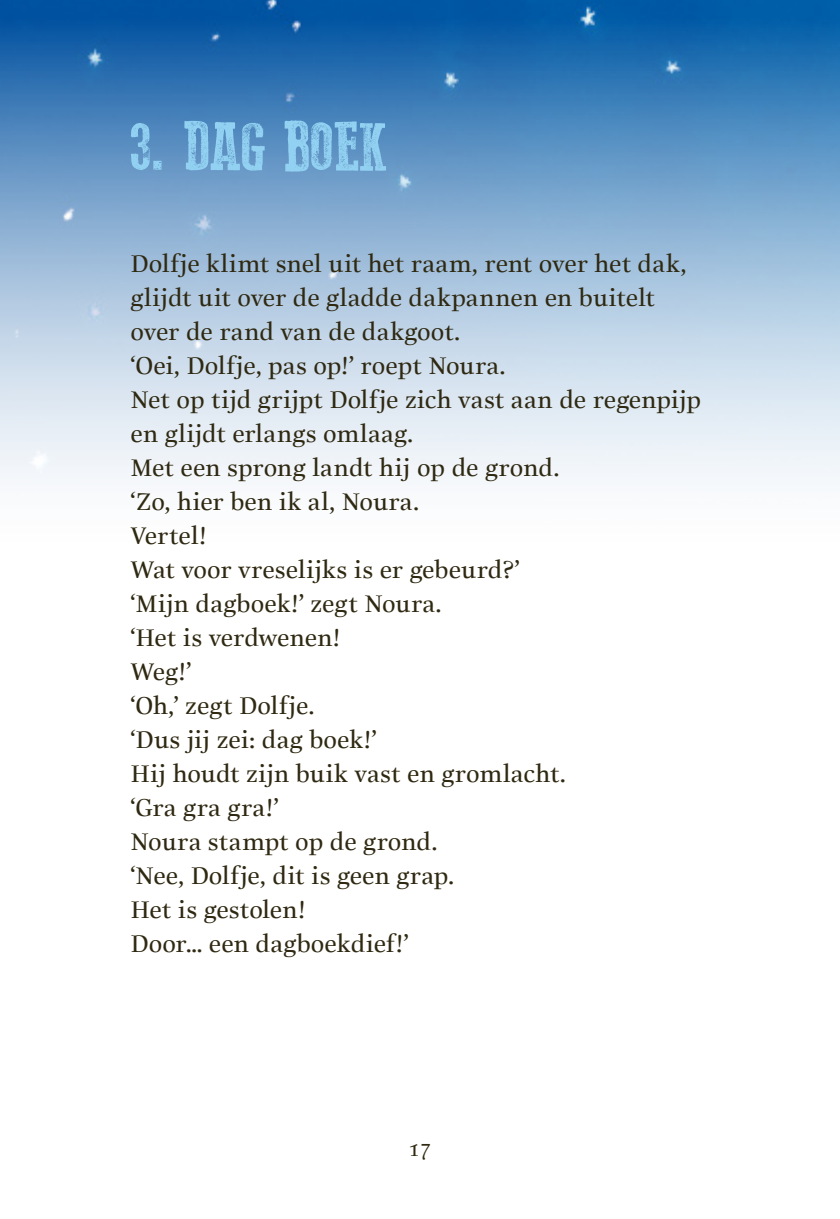
<style>
.page{position:relative;width:840px;height:1219px;background:#fff}
.page>*{position:absolute;margin:0;border:0;box-sizing:border-box;transform-origin:0 0}
.Platte_tekst{font:68px "Go 2 Old Western";letter-spacing:-.005em;color:#92d1f1}
.Platte_tekst-2{font:500 25.6px/34px "Really LT Com";color:#2f2912}
.t1{font:500 22px "Really LT Com";color:#2f2912;scale:.9 1}
</style>
<div class="page">
<img style="left:1px;top:0;width:838px;height:479px">
<img style="left:0;top:0;width:1px;height:1219px">
<p class="Platte_tekst" style="left:130px;top:108px;width:259px">3. DAG BOEK</p>
<p class="Platte_tekst-2" style="left:130px;top:246px;width:557px">Dolfje klimt snel uit het raam, rent over het dak, glijdt uit over de gladde dakpannen en buitelt over de rand van de dakgoot.</p>
<p class="Platte_tekst-2" style="left:130px;top:348px;width:376px">‘Oei, Dolfje, pas op!’ roept Noura.</p>
<p class="Platte_tekst-2" style="left:130px;top:382px;width:572px">Net op tijd grijpt Dolfje zich vast aan de regenpijp en glijdt erlangs omlaag.</p>
<p class="Platte_tekst-2" style="left:130px;top:450px;width:430px">Met een sprong landt hij op de grond.</p>
<p class="Platte_tekst-2" style="left:130px;top:484px;width:290px">‘Zo, hier ben ik al, Noura.</p>
<p class="Platte_tekst-2" style="left:130px;top:518px;width:77px">Vertel!</p>
<p class="Platte_tekst-2" style="left:130px;top:552px;width:390px">Wat voor vreselijks is er gebeurd?’</p>
<p class="Platte_tekst-2" style="left:130px;top:586px;width:312px">‘Mijn dagboek!’ zegt Noura.</p>
<p class="Platte_tekst-2" style="left:130px;top:620px;width:211px">‘Het is verdwenen!</p>
<p class="Platte_tekst-2" style="left:130px;top:654px;width:62px">Weg!’</p>
<p class="Platte_tekst-2" style="left:130px;top:688px;width:185px">‘Oh,’ zegt Dolfje.</p>
<p class="Platte_tekst-2" style="left:130px;top:722px;width:248px">‘Dus jij zei: dag boek!’</p>
<p class="Platte_tekst-2" style="left:130px;top:756px;width:437px">Hij houdt zijn buik vast en gromlacht.</p>
<p class="Platte_tekst-2" style="left:130px;top:790px;width:150px">‘Gra gra gra!’</p>
<p class="Platte_tekst-2" style="left:130px;top:824px;width:308px">Noura stampt op de grond.</p>
<p class="Platte_tekst-2" style="left:130px;top:858px;width:325px">‘Nee, Dolfje, dit is geen grap.</p>
<p class="Platte_tekst-2" style="left:130px;top:892px;width:176px">Het is gestolen!</p>
<p class="Platte_tekst-2" style="left:130px;top:926px;width:279px">Door… een dagboekdief!’</p>
<p class="t1" style="left:408px;top:1137px;width:26px">17</p>
</div>
